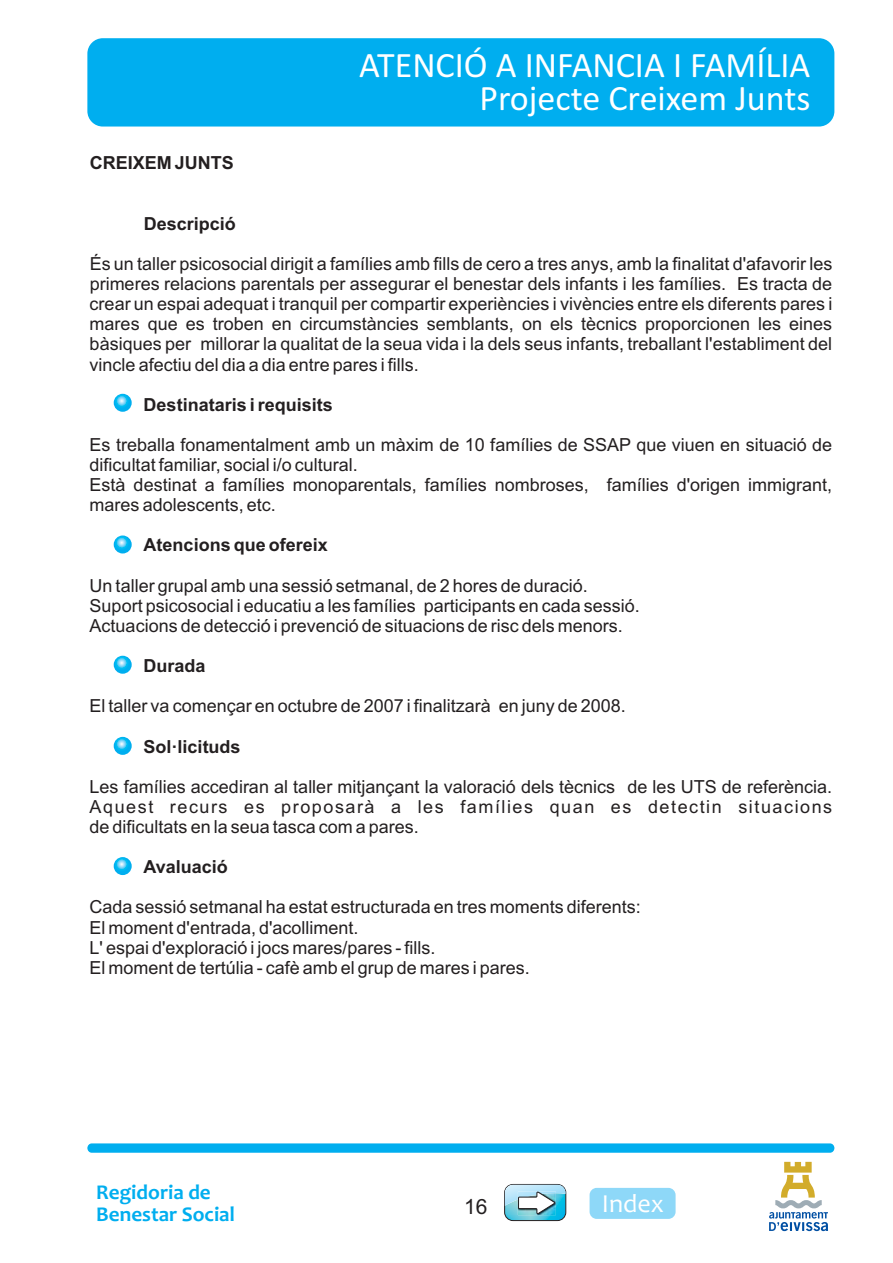
<style>
.page{position:relative;width:893px;height:1263px;background:#fff}
.page>*{position:absolute;margin:0;border:0;box-sizing:border-box;transform-origin:0 0}
.t1{font:36px/33.5px "Calibri";color:#fff;text-align:right}
.t2{font:26.1px "Candara";color:#fff}
.t3{font:700 21.15px/22.4px "Candara";color:#00aeef}
.t4{font:21px "Arial";color:#231f20}
.t5{font:18px/20.1px "Arial";color:#231f20}
.t6{font:700 18px "Arial";color:#231f20}
</style>
<div class="page">
<div style="left:87px;top:38px;width:747px;height:89px;background:#00aeef;border-radius:15px"></div>
<div style="left:87px;top:1143px;width:747px;height:10px;background:#00aeef;border-radius:4px"></div>
<svg style="left:505px;top:1184px;width:61px;height:37px"></svg>
<div style="left:504px;top:1184px;width:62px;height:37px;border:1px solid #231f20;border-radius:8px"></div>
<svg style="left:505px;top:1184px;width:61px;height:31px"></svg>
<svg style="left:769px;top:1162px;width:59px;height:69px"></svg>
<div style="left:589px;top:1188px;width:86px;height:31px;background:#8ed8f8;border-radius:7px"></div>
<svg style="left:114px;top:394px;width:18px;height:18px"></svg>
<svg style="left:114px;top:536px;width:18px;height:18px"></svg>
<svg style="left:114px;top:656px;width:18px;height:18px"></svg>
<svg style="left:114px;top:737px;width:18px;height:18px"></svg>
<svg style="left:114px;top:857px;width:18px;height:18px"></svg>
<p class="t6" style="left:90px;top:157px;width:146px">CREIXEM JUNTS</p>
<h1 class="t1" style="left:359px;top:51px;width:453px">ATENCIÓ A INFANCIA I FAMÍLIA<br>Projecte Creixem Junts</h1>
<p class="t6" style="left:144px;top:217px;width:94px">Descripció</p>
<p class="t5" style="left:90px;top:255px;width:744px;text-align:justify">És un taller psicosocial dirigit a famílies amb fills de cero a tres anys, amb la finalitat d'afavorir les primeres relacions parentals per assegurar el benestar dels infants i les famílies. Es tracta de crear un espai adequat i tranquil per compartir experiències i vivències entre els diferents pares i mares que es troben en circumstàncies semblants, on els tècnics proporcionen les eines bàsiques per millorar la qualitat de la seua vida i la dels seus infants, treballant l'establiment del vincle afectiu del dia a dia entre pares i fills.</p>
<p class="t6" style="left:144px;top:398px;width:191px">Destinataris i requisits</p>
<p class="t5" style="left:90px;top:436px;width:744px">Es treballa fonamentalment amb un màxim de 10 famílies de SSAP que viuen en situació de dificultat familiar, social i/o cultural.<br>Està destinat a famílies monoparentals, famílies nombroses, famílies d'origen immigrant, mares adolescents, etc.</p>
<p class="t6" style="left:144px;top:539px;width:186px">Atencions que ofereix</p>
<p class="t5" style="left:90px;top:577px;width:552px">Un taller grupal amb una sessió setmanal, de 2 hores de duració.<br>Suport psicosocial i educatiu a les famílies participants en cada sessió.<br>Actuacions de detecció i prevenció de situacions de risc dels menors.</p>
<p class="t6" style="left:144px;top:659px;width:64px">Durada</p>
<p class="t5" style="left:90px;top:698px;width:538px">El taller va començar en octubre de 2007 i finalitzarà en juny de 2008.</p>
<p class="t6" style="left:144px;top:740px;width:99px">Sol·licituds</p>
<p class="t5" style="left:90px;top:778px;width:744px;text-align:justify">Les famílies accediran al taller mitjançant la valoració dels tècnics de les UTS de referència.<br>Aquest recurs es proposarà a les famílies quan es detectin situacions de dificultats en la seua tasca com a pares.</p>
<p class="t6" style="left:144px;top:860px;width:86px">Avaluació</p>
<p class="t5" style="left:90px;top:899px;width:553px">Cada sessió setmanal ha estat estructurada en tres moments diferents:<br>El moment d'entrada, d'acolliment.<br>L' espai d'exploració i jocs mares/pares - fills.<br>El moment de tertúlia - cafè amb el grup de mares i pares.</p>
<p class="t3" style="left:96px;top:1183px;width:140px">Regidoria de<br>Benestar Social</p>
<h2 class="t2" style="left:602px;top:1194px;width:64px">Index</h2>
<p class="t4" style="left:464px;top:1195px;width:25px">16</p>
</div>
